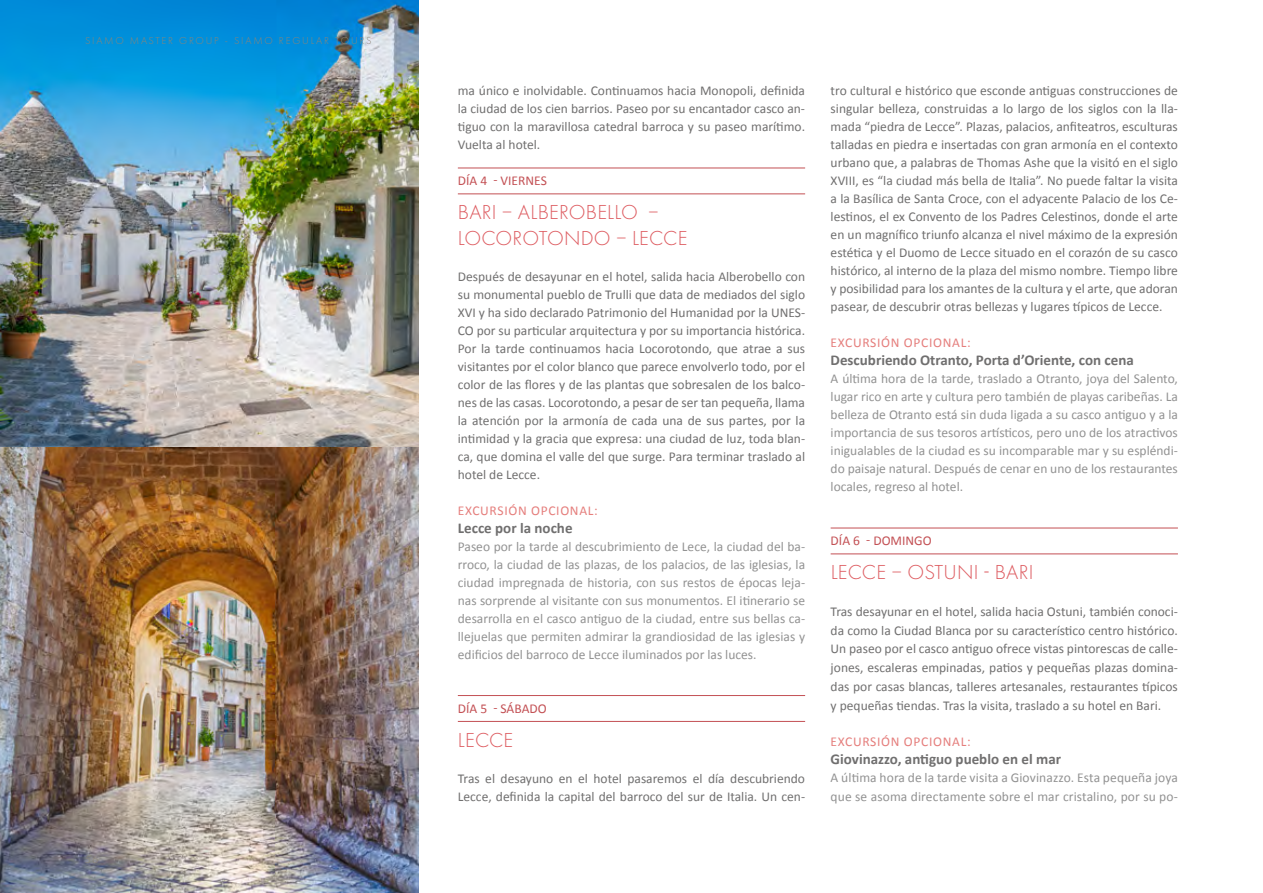
<style>
.page{position:relative;width:1263px;height:893px;background:#fff}
.page>*{position:absolute;margin:0;border:0;box-sizing:border-box;transform-origin:0 0}
.t1{font:300 21px/25.5px "Futura PT";letter-spacing:.01em;color:#dd5a5f}
.t2{font:700 15px "Calibri";color:#706f6f}
.t3{font:13.5px/18px "Calibri";color:#706f6f;text-align:justify}
.t4{font:13.5px/18px "Calibri";color:#929292;text-align:justify}
.t5{font:13.5px "Calibri";letter-spacing:.05em;color:#e57e7c}
.t6{font:13.5px "Calibri";color:#c35054}
.t7{font:300 10.5px "Futura PT";letter-spacing:.17em;color:#8d8577}
</style>
<div class="page">
<hr style="left:458px;top:168px;width:347px;height:1px;background:#c35054">
<hr style="left:458px;top:194px;width:347px;height:1px;background:#c35054">
<hr style="left:458px;top:695px;width:347px;height:1px;background:#c35054">
<hr style="left:458px;top:721px;width:347px;height:1px;background:#c35054">
<hr style="left:831px;top:528px;width:347px;height:1px;background:#c35054">
<hr style="left:831px;top:554px;width:347px;height:1px;background:#c35054">
<img style="left:0;top:446px;width:419px;height:447px">
<img style="left:0;top:0;width:419px;height:446px">
<p class="t7" style="left:85px;top:34px;width:288px">SIAMO MASTER GROUP - SIAMO REGULAR TOURS</p>
<p class="t3" style="left:458px;top:81px;width:349px">ma único e inolvidable. Continuamos hacia Monopoli, definida la ciudad de los cien barrios. Paseo por su encantador casco an&shy;tiguo con la maravillosa catedral barroca y su paseo marítimo.<br>Vuelta al hotel.</p>
<p class="t6" style="left:458px;top:172px;width:91px">DÍA 4 - VIERNES</p>
<h1 class="t1" style="left:458px;top:200px;width:231px">BARI – ALBEROBELLO –<br>LOCOROTONDO – LECCE</h1>
<p class="t3" style="left:458px;top:267px;width:349px">Después de desayunar en el hotel, salida hacia Alberobello con su monumental pueblo de Trulli que data de mediados del siglo XVI y ha sido declarado Patrimonio del Humanidad por la UNES-CO por su particular arquitectura y por su importancia histórica.<br>Por la tarde continuamos hacia Locorotondo, que atrae a sus visitantes por el color blanco que parece envolverlo todo, por el color de las flores y de las plantas que sobresalen de los balco&shy;nes de las casas. Locorotondo, a pesar de ser tan pequeña, llama la atención por la armonía de cada una de sus partes, por la intimidad y la gracia que expresa: una ciudad de luz, toda blan&shy;ca, que domina el valle del que surge. Para terminar traslado al hotel de Lecce.</p>
<p class="t5" style="left:458px;top:502px;width:141px">EXCURSIÓN OPCIONAL:</p>
<p class="t2" style="left:458px;top:517px;width:116px">Lecce por la noche</p>
<p class="t4" style="left:458px;top:537px;width:349px">Paseo por la tarde al descubrimiento de Lece, la ciudad del ba&shy;rroco, la ciudad de las plazas, de los palacios, de las iglesias, la ciudad impregnada de historia, con sus restos de épocas leja&shy;nas sorprende al visitante con sus monumentos. El itinerario se desarrolla en el casco antiguo de la ciudad, entre sus bellas ca&shy;llejuelas que permiten admirar la grandiosidad de las iglesias y edificios del barroco de Lecce iluminados por las luces.</p>
<p class="t6" style="left:458px;top:700px;width:90px">DÍA 5 - SÁBADO</p>
<h1 class="t1" style="left:458px;top:727px;width:57px">LECCE</h1>
<p class="t3" style="left:458px;top:769px;width:349px">Tras el desayuno en el hotel pasaremos el día descubriendo<br>Lecce, definida la capital del barroco del sur de Italia. Un cen-</p>
<p class="t3" style="left:831px;top:81px;width:349px">tro cultural e histórico que esconde antiguas construcciones de singular belleza, construidas a lo largo de los siglos con la lla&shy;mada “piedra de Lecce”. Plazas, palacios, anfiteatros, esculturas talladas en piedra e insertadas con gran armonía en el contexto urbano que, a palabras de Thomas Ashe que la visitó en el siglo XVIII, es “la ciudad más bella de Italia”. No puede faltar la visita a la Basílica de Santa Croce, con el adyacente Palacio de los Ce&shy;lestinos, el ex Convento de los Padres Celestinos, donde el arte en un magnífico triunfo alcanza el nivel máximo de la expresión estética y el Duomo de Lecce situado en el corazón de su casco histórico, al interno de la plaza del mismo nombre. Tiempo libre y posibilidad para los amantes de la cultura y el arte, que adoran pasear, de descubrir otras bellezas y lugares típicos de Lecce.</p>
<p class="t5" style="left:831px;top:334px;width:141px">EXCURSIÓN OPCIONAL:</p>
<p class="t2" style="left:831px;top:350px;width:305px">Descubriendo Otranto, Porta d’Oriente, con cena</p>
<p class="t4" style="left:831px;top:369px;width:349px">A última hora de la tarde, traslado a Otranto, joya del Salento, lugar rico en arte y cultura pero también de playas caribeñas. La belleza de Otranto está sin duda ligada a su casco antiguo y a la importancia de sus tesoros artísticos, pero uno de los atractivos inigualables de la ciudad es su incomparable mar y su espléndi&shy;do paisaje natural. Después de cenar en uno de los restaurantes locales, regreso al hotel.</p>
<p class="t6" style="left:831px;top:532px;width:103px">DÍA 6 - DOMINGO</p>
<h1 class="t1" style="left:831px;top:560px;width:204px">LECCE – OSTUNI - BARI</h1>
<p class="t3" style="left:831px;top:601px;width:349px;line-height:18.8px">Tras desayunar en el hotel, salida hacia Ostuni, también conoci&shy;da como la Ciudad Blanca por su característico centro histórico.<br>Un paseo por el casco antiguo ofrece vistas pintorescas de calle&shy;jones, escaleras empinadas, patios y pequeñas plazas domina&shy;das por casas blancas, talleres artesanales, restaurantes típicos y pequeñas tiendas. Tras la visita, traslado a su hotel en Bari.</p>
<p class="t5" style="left:831px;top:733px;width:141px">EXCURSIÓN OPCIONAL:</p>
<p class="t2" style="left:831px;top:748px;width:232px">Giovinazzo, antiguo pueblo en el mar</p>
<p class="t4" style="left:831px;top:768px;width:349px;line-height:18.8px">A última hora de la tarde visita a Giovinazzo. Esta pequeña joya que se asoma directamente sobre el mar cristalino, por su po-</p>
</div>
